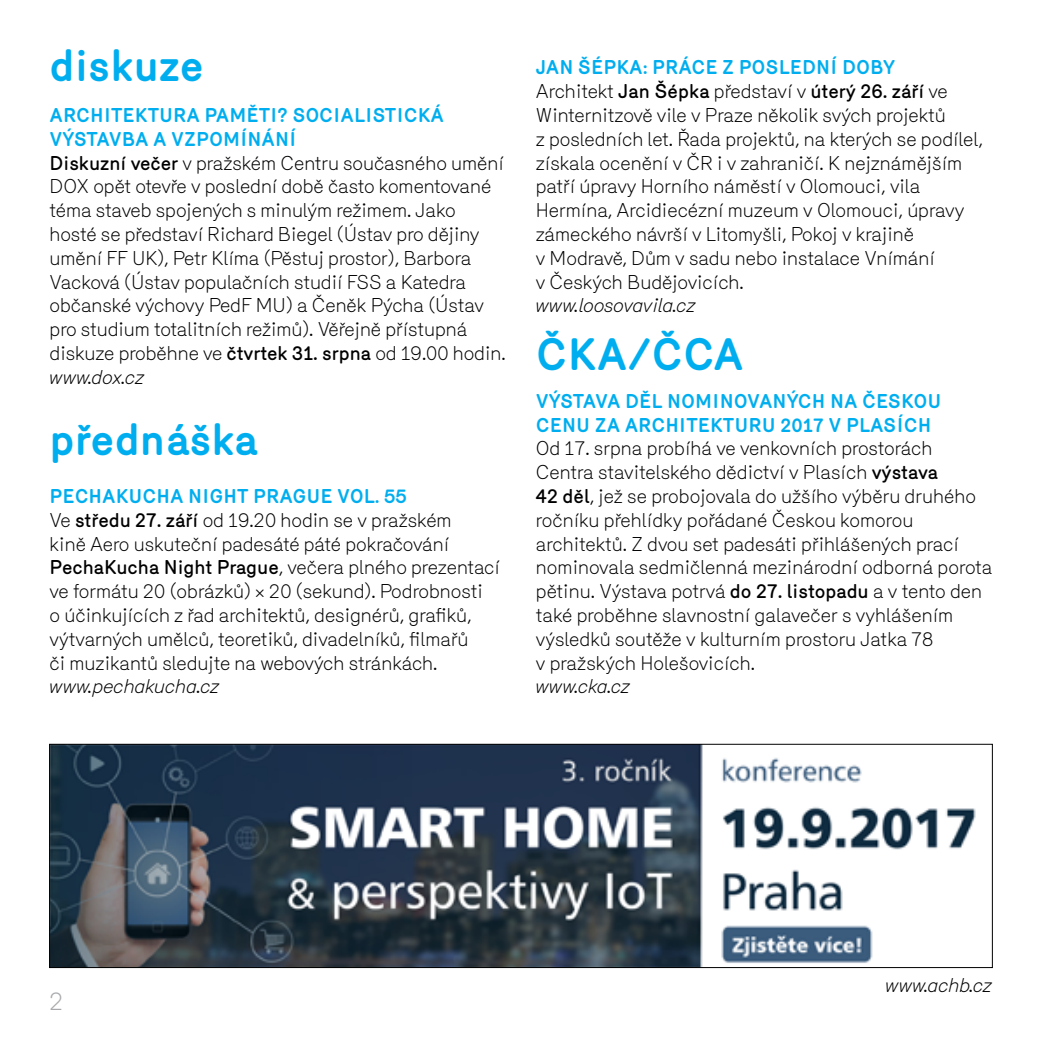
<style>
.page{position:relative;width:1042px;height:1042px;background:#fff}
.page>*{position:absolute;margin:0;border:0;box-sizing:border-box;transform-origin:0 0}
.t1{font:700 43.75px "Mercury";color:#00aeef}
.t2{font:300 24.5px "Mercury";color:#a7a9ac}
.t3{font:300 19.25px/23.8px "Mercury";color:#000}
.t4{font:700 19.25px/23.8px "Mercury";color:#00aeef}
.t5{font:italic 300 19.25px "Mercury";color:#000}
.s1{font-weight:700;color:#00aeef}
.s2{font-weight:500}
.s3{font-style:italic}
</style>
<div class="page">
<img style="left:51px;top:746px;width:925px;height:220px">
<div style="left:49px;top:744px;width:943px;height:224px;border:1px solid #000"></div>
<h1 class="t1" style="left:50px;top:40px;width:156px">DISKUZE</h1>
<p class="t3" style="left:50px;top:103px;width:457px"><span class="s1">ARCHITEKTURA PAMĚTI? SOCIALISTICKÁ VÝSTAVBA A VZPOMÍNÁNÍ<br></span><span class="s2">Diskuzní večer</span> v pražském Centru současného umění DOX opět otevře v poslední době často komentované téma staveb spojených s minulým režimem. Jako hosté se představí Richard Biegel (Ústav pro dějiny umění FF UK), Petr Klíma (Pěstuj prostor), Barbora Vacková (Ústav populačních studií FSS a Katedra občanské výchovy PedF MU) a Čeněk Pýcha (Ústav pro studium totalitních režimů). Věřejně přístupná diskuze proběhne ve <span class="s2">čtvrtek 31. srpna</span> od 19.00 hodin. <span class="s3">www.dox.cz</span></p>
<h1 class="t1" style="left:50px;top:414px;width:211px">PŘEDNÁŠKA</h1>
<p class="t3" style="left:50px;top:484px;width:452px"><span class="s1">PECHAKUCHA N IGHT PRAGUE VOL. 55<br></span>Ve <span class="s2">středu 27. září</span> od 19.20 hodin se v pražském<br>kině Aero uskuteční padesáté páté pokračování <span class="s2">PechaKucha Night Prague</span>, večera plného prezentací ve formátu 20 (obrázků) × 20 (sekund). Podrobnosti<br>o účinkujících z řad architektů, designérů, grafiků, výtvarných umělců, teoretiků, divadelníků, filmařů<br>či muzikantů sledujte na webových stránkách.</p>
<p class="t5" style="left:50px;top:675px;width:172px">www.pechakucha.cz</p>
<p class="t3" style="left:536px;top:56px;width:448px;text-indent:186px"><span class="s1">ZPOSLEDNÍ DOBY<br></span>Architekt <span class="s2">Jan Šépka</span> představí v <span class="s2">úterý 26. září</span> ve Winternitzově vile v Praze několik svých projektů<br>z posledních let. Řada projektů, na kterých se podílel, získala ocenění v ČR i v zahraničí. K nejznámějším patří úpravy Horního náměstí v Olomouci, vila Hermína, Arcidiecézní muzeum v Olomouci, úpravy zámeckého návrší v Litomyšli, Pokoj v krajině<br>v Modravě, Dům v sadu nebo instalace Vnímání<br>v Českých Budějovicích.</p>
<p class="t5" style="left:536px;top:295px;width:161px">www.loosovavila.cz</p>
<h1 class="t1" style="left:536px;top:329px;width:209px">ČKA/ČCA</h1>
<p class="t4" style="left:536px;top:389px;width:407px">VÝSTAVA D ĚL NOMINOVANÝCH NA ČES KOU<br>CENU ZA ARCHITEKTURU 2017 V PLAS ÍCH</p>
<p class="t3" style="left:536px;top:436px;width:458px">Od 17. srpna probíhá ve venkovních prostorách Centra stavitelského dědictví v Plasích <span class="s2">výstava<br>42 děl</span>, jež se probojovala do užšího výběru druhého ročníku přehlídky pořádané Českou komorou architektů. Z dvou set padesáti přihlášených prací nominovala sedmičlenná mezinárodní odborná porota pětinu. Výstava potrvá <span class="s2">do 27. listopadu</span> a v tento den také proběhne slavnostní galavečer s vyhlášením výsledků soutěže v kulturním prostoru Jatka 78<br>v pražských Holešovicích.</p>
<p class="t5" style="left:536px;top:675px;width:96px">www.cka.cz</p>
<p class="t4" style="left:536px;top:56px;width:130px">JAN ŠÉPKA: PRÁCE</p>
<p class="t2" style="left:50px;top:987px;width:16px">2</p>
<p class="t5" style="left:885px;top:974px;width:108px">www.achb.cz</p>
</div>
